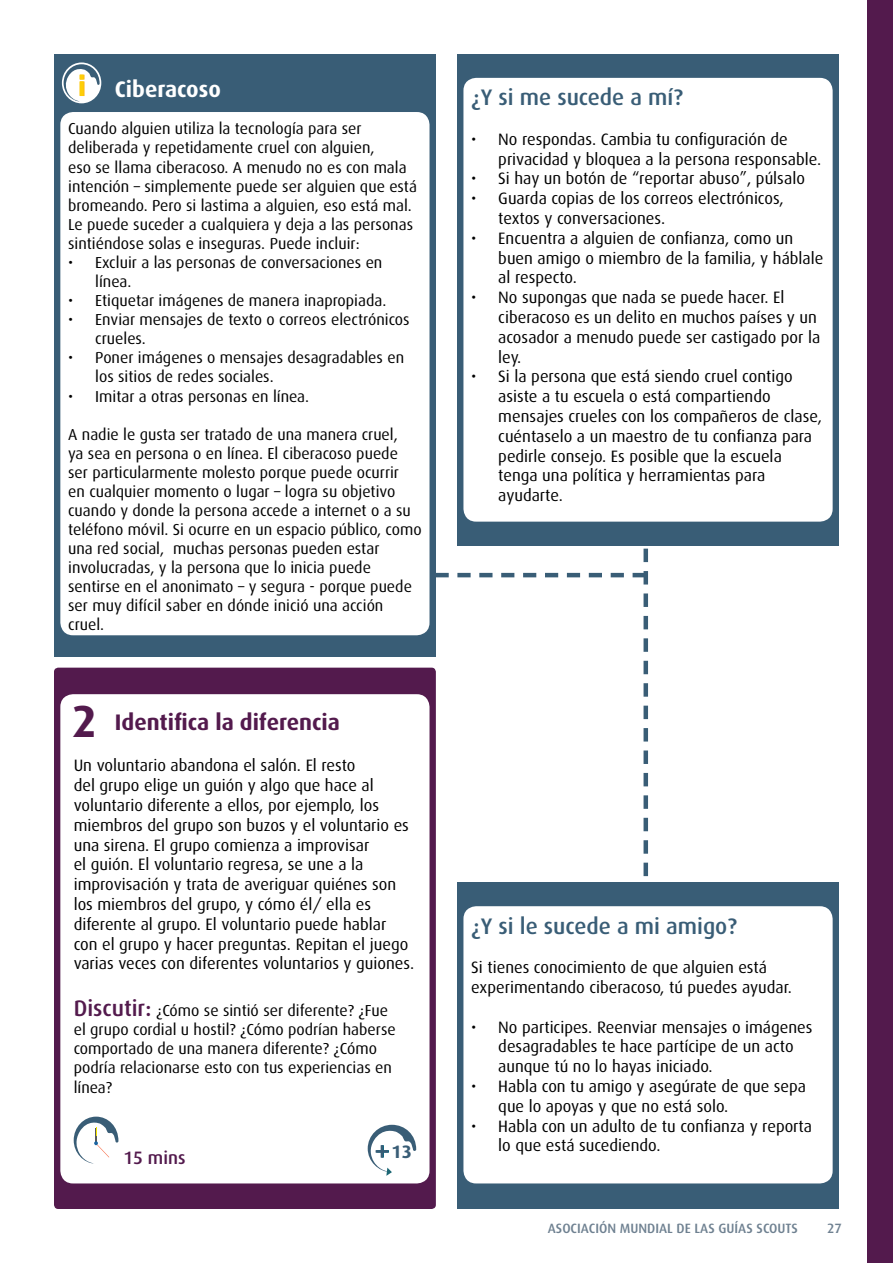
<style>
.page{position:relative;width:893px;height:1263px;background:#fff}
.page>*{position:absolute;margin:0;border:0;box-sizing:border-box;transform-origin:0 0}
.t1{font:700 45px "Dax";color:#531a4d}
.t2{font:500 22.5px "Dax";color:#395d76}
.t3{font:700 22.5px "Dax";color:#531a4d}
.t4{font:700 22.5px "Dax";color:#fff}
.t5{font:500 18px "Dax";color:#531a4d}
.t6{font:700 18px "Dax";color:#395d76}
.t7{font:16.5px/19.8px "Dax";color:#000}
.t8{font:15.9px/19px "Dax";color:#000}
.t9{font:500 13.5px "Dax";color:#6f8191}
.s1{font-weight:500;font-size:22.5px;color:#531a4d}
</style>
<div class="page">
<div style="left:54px;top:54px;width:382px;height:602px;background:#395d76"></div>
<div style="left:457px;top:882px;width:382px;height:327px;background:#395d76"></div>
<div style="left:457px;top:54px;width:382px;height:491px;background:#395d76"></div>
<div style="left:60px;top:112px;width:369px;height:523px;background:#fff;border-radius:13px"></div>
<div style="left:463px;top:906px;width:370px;height:277px;background:#fff;border-radius:13px"></div>
<div style="left:463px;top:78px;width:370px;height:444px;background:#fff;border-radius:13px"></div>
<svg style="left:62px;top:62px;width:39px;height:41px"></svg>
<svg style="left:64px;top:64px;width:36px;height:38px"></svg>
<div style="left:54px;top:668px;width:382px;height:541px;background:#531a4d;border-radius:4px"></div>
<div style="left:60px;top:694px;width:369px;height:489px;background:#fff;border-radius:13px"></div>
<svg style="left:74px;top:1116px;width:44px;height:48px"></svg>
<svg style="left:368px;top:1125px;width:48px;height:51px"></svg>
<svg style="left:435px;top:504px;width:213px;height:394px"></svg>
<div style="left:867px;top:0;width:26px;height:1263px;background:#531a4d"></div>
<h2 class="t4" style="left:115px;top:76px;width:107px">Ciberacoso</h2>
<p class="t8" style="left:68px;top:119px;width:350px">Cuando alguien utiliza la tecnología para ser deliberada y repetidamente cruel con alguien,<br>eso se llama ciberacoso. A menudo no es con mala intención – simplemente puede ser alguien que está bromeando. Pero si lastima a alguien, eso está mal.<br>Le puede suceder a cualquiera y deja a las personas sintiéndose solas e inseguras. Puede incluir:</p>
<p class="t8" style="left:95px;top:253px;width:289px;text-indent:-27px">• Excluir a las personas de conversaciones en línea.</p>
<p class="t8" style="left:68px;top:291px;width:320px">• Etiquetar imágenes de manera inapropiada.</p>
<p class="t8" style="left:95px;top:310px;width:316px;text-indent:-27px">• Enviar mensajes de texto o correos electrónicos crueles.</p>
<p class="t8" style="left:95px;top:348px;width:310px;text-indent:-27px">• Poner imágenes o mensajes desagradables en los sitios de redes sociales.</p>
<p class="t8" style="left:68px;top:387px;width:242px">• Imitar a otras personas en línea.</p>
<p class="t8" style="left:68px;top:425px;width:355px">A nadie le gusta ser tratado de una manera cruel,<br>ya sea en persona o en línea. El ciberacoso puede ser particularmente molesto porque puede ocurrir<br>en cualquier momento o lugar – logra su objetivo cuando y donde la persona accede a internet o a su teléfono móvil. Si ocurre en un espacio público, como una red social, muchas personas pueden estar involucradas, y la persona que lo inicia puede sentirse en el anonimato – y segura - porque puede ser muy difícil saber en dónde inició una acción cruel.</p>
<h1 class="t1" style="left:72px;top:696px;width:27px">2</h1>
<h2 class="t3" style="left:115px;top:709px;width:227px">Identifica la diferencia</h2>
<p class="t7" style="left:74px;top:756px;width:342px">Un voluntario abandona el salón. El resto<br>del grupo elige un guión y algo que hace al voluntario diferente a ellos, por ejemplo, los miembros del grupo son buzos y el voluntario es una sirena. El grupo comienza a improvisar<br>el guión. El voluntario regresa, se une a la improvisación y trata de averiguar quiénes son los miembros del grupo, y cómo él/ ella es diferente al grupo. El voluntario puede hablar con el grupo y hacer preguntas. Repitan el juego varias veces con diferentes voluntarios y guiones.</p>
<p class="t8" style="left:74px;top:1001px;width:324px"><span class="s1">Discutir:</span> ¿Cómo se sintió ser diferente? ¿Fue el grupo cordial u hostil? ¿Cómo podrían haberse comportado de una manera diferente? ¿Cómo podría relacionarse esto con tus experiencias en línea?</p>
<p class="t5" style="left:123px;top:1147px;width:64px">15 mins</p>
<p class="t6" style="left:392px;top:1142px;width:22px">13</p>
<h2 class="t2" style="left:471px;top:85px;width:213px">¿Y si me sucede a mí?</h2>
<p class="t7" style="left:498px;top:129px;width:325px;text-indent:-27px">• No respondas. Cambia tu configuración de privacidad y bloquea a la persona responsable.</p>
<p class="t7" style="left:471px;top:169px;width:335px">• Si hay un botón de “reportar abuso”, púlsalo</p>
<p class="t7" style="left:498px;top:189px;width:287px;text-indent:-27px">• Guarda copias de los correos electrónicos, textos y conversaciones.</p>
<p class="t7" style="left:498px;top:228px;width:327px;text-indent:-27px">• Encuentra a alguien de confianza, como un buen amigo o miembro de la familia, y háblale al respecto.</p>
<p class="t7" style="left:498px;top:288px;width:323px;text-indent:-27px">• No supongas que nada se puede hacer. El ciberacoso es un delito en muchos países y un acosador a menudo puede ser castigado por la ley.</p>
<p class="t7" style="left:498px;top:367px;width:325px;text-indent:-27px">• Si la persona que está siendo cruel contigo asiste a tu escuela o está compartiendo mensajes crueles con los compañeros de clase, cuéntaselo a un maestro de tu confianza para pedirle consejo. Es posible que la escuela tenga una política y herramientas para ayudarte.</p>
<h2 class="t2" style="left:471px;top:913px;width:267px">¿Y si le sucede a mi amigo?</h2>
<p class="t7" style="left:471px;top:958px;width:322px">Si tienes conocimiento de que alguien está experimentando ciberacoso, tú puedes ayudar.</p>
<p class="t7" style="left:498px;top:1017px;width:316px;text-indent:-27px">• No participes. Reenviar mensajes o imágenes desagradables te hace partícipe de un acto aunque tú no lo hayas iniciado.</p>
<p class="t7" style="left:498px;top:1076px;width:309px;text-indent:-27px">• Habla con tu amigo y asegúrate de que sepa que lo apoyas y que no está solo.</p>
<p class="t7" style="left:498px;top:1116px;width:315px;text-indent:-27px">• Habla con un adulto de tu confianza y reporta lo que está sucediendo.</p>
<p class="t9" style="left:548px;top:1221px;width:252px">ASOCIACIÓN MUNDIAL DE LAS GUÍAS SCOUTS</p>
<p class="t9" style="left:827px;top:1221px;width:16px">27</p>
</div>
